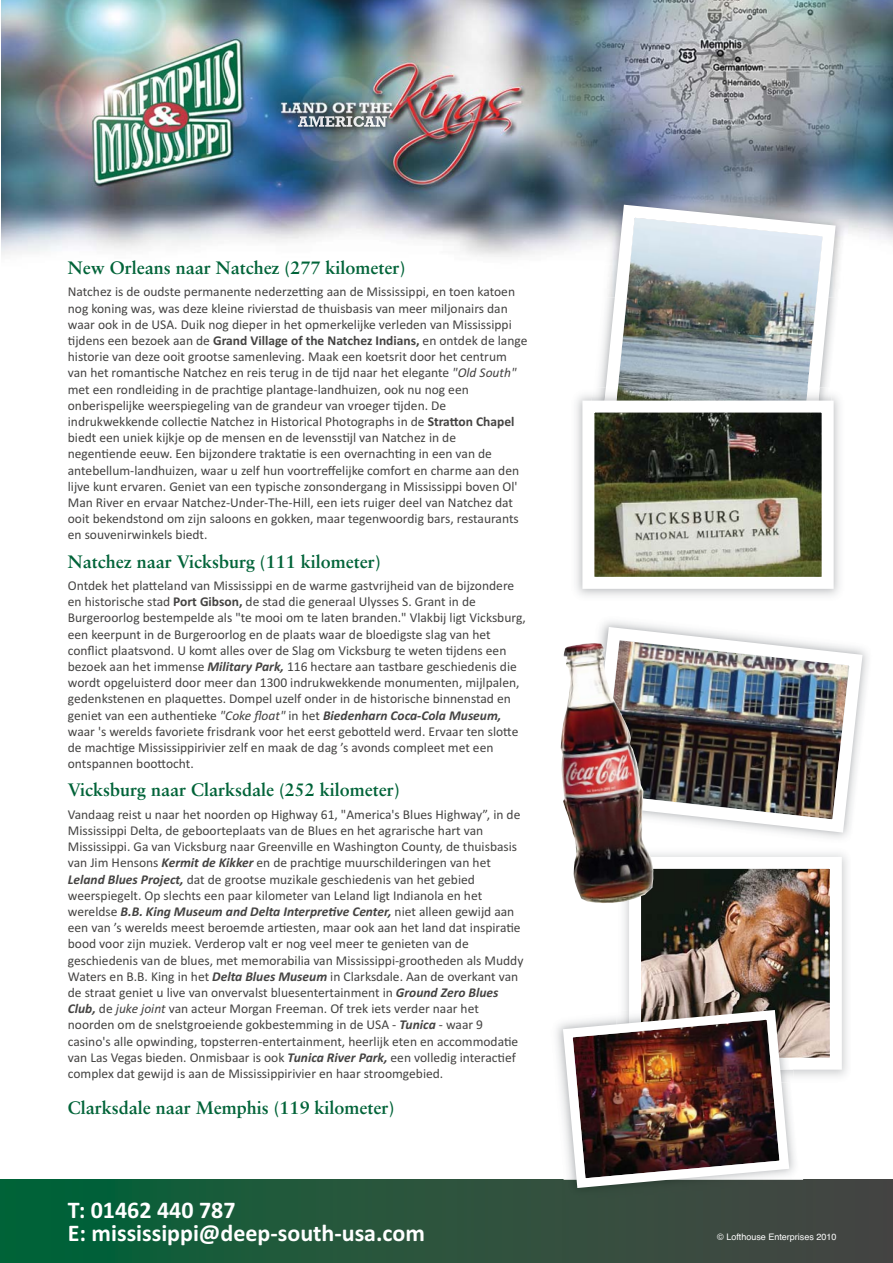
<style>
.page{position:relative;width:893px;height:1263px;background:#fff}
.page>*{position:absolute;margin:0;border:0;box-sizing:border-box;transform-origin:0 0}
.t1{font:700 24px/22.5px "Calibri";color:#fff}
.t2{font:700 18px "Sabon";color:#006338}
.t3{font:13.5px/16.2px "Calibri";color:#444342}
.t4{font:9px "Helvetica";color:#fff}
.s1{font-weight:700}
.s2{font-style:italic}
.s3{font-weight:700;font-style:italic}
</style>
<div class="page">
<img style="left:1px;top:0;width:891px;height:257px">
<img style="left:298px;top:116px;width:89px;height:11px">
<div style="left:0;top:1180px;width:892px;height:83px;background:linear-gradient(to right,#046338,#4c4443)"></div>
<img style="left:599px;top:621px;width:269px;height:217px">
<img style="left:602px;top:190px;width:248px;height:67px">
<img style="left:596px;top:198px;width:246px;height:189px">
<img style="left:576px;top:395px;width:264px;height:201px">
<img style="left:589px;top:387px;width:244px;height:14px">
<img style="left:603px;top:387px;width:217px;height:14px">
<img style="left:616px;top:387px;width:192px;height:14px">
<img style="left:595px;top:414px;width:225px;height:162px">
<div style="left:582px;top:401px;width:251px;height:188px;border:12px solid #fff"></div>
<img style="left:642px;top:870px;width:187px;height:187px">
<div style="left:629px;top:857px;width:213px;height:213px;border:12px solid #fff"></div>
<img style="left:549px;top:1011px;width:254px;height:169px">
<div style="left:564px;top:1180px;width:239px;height:22px;background:#3b4b40"></div>
<img style="left:641px;top:996px;width:151px;height:9px">
<img style="left:558px;top:1005px;width:236px;height:188px">
<img style="left:560px;top:643px;width:93px;height:260px">
<h2 class="t2" style="left:68px;top:260px;width:339px">New Orleans naar Natchez (277 kilometer)</h2>
<p class="t3" style="left:68px;top:285px;width:461px">Natchez is de oudste permanente nederzetting aan de Mississippi, en toen katoen nog koning was, was deze kleine rivierstad de thuisbasis van meer miljonairs dan waar ook in de USA. Duik nog dieper in het opmerkelijke verleden van Mississippi tijdens een bezoek aan de <span class="s1">Grand Village of the Natchez Indians,</span> en ontdek de lange historie van deze ooit grootse samenleving. Maak een koetsrit door het centrum van het romantische Natchez en reis terug in de tijd naar het elegante <span class="s2">"Old South" </span>met een rondleiding in de prachtige plantage-landhuizen, ook nu nog een onberispelijke weerspiegeling van de grandeur van vroeger tijden. De indrukwekkende collectie Natchez in Historical Photographs in de <span class="s1">Stratton Chapel </span>biedt een uniek kijkje op de mensen en de levensstijl van Natchez in de negentiende eeuw. Een bijzondere traktatie is een overnachting in een van de antebellum-landhuizen, waar u zelf hun voortreffelijke comfort en charme aan den lijve kunt ervaren. Geniet van een typische zonsondergang in Mississippi boven Ol' Man River en ervaar Natchez-Under-The-Hill, een iets ruiger deel van Natchez dat ooit bekendstond om zijn saloons en gokken, maar tegenwoordig bars, restaurants en souvenirwinkels biedt.</p>
<h2 class="t2" style="left:68px;top:554px;width:314px">Natchez naar Vicksburg (111 kilometer)</h2>
<p class="t3" style="left:68px;top:578px;width:459px">Ontdek het platteland van Mississippi en de warme gastvrijheid van de bijzondere en historische stad <span class="s1">Port Gibson,</span> de stad die generaal Ulysses S. Grant in de Burgeroorlog bestempelde als "te mooi om te laten branden." Vlakbij ligt Vicksburg, een keerpunt in de Burgeroorlog en de plaats waar de bloedigste slag van het conflict plaatsvond. U komt alles over de Slag om Vicksburg te weten tijdens een bezoek aan het immense <span class="s3">Military Park,</span> 116 hectare aan tastbare geschiedenis die wordt opgeluisterd door meer dan 1300 indrukwekkende monumenten, mijlpalen, gedenkstenen en plaquettes. Dompel uzelf onder in de historische binnenstad en geniet van een authentieke <span class="s2">"Coke float"</span> in het <span class="s3">Biedenharn Coca-Cola Museum, </span>waar 's werelds favoriete frisdrank voor het eerst gebotteld werd. Ervaar ten slotte de machtige Mississippirivier zelf en maak de dag ’s avonds compleet met een ontspannen boottocht.</p>
<h2 class="t2" style="left:68px;top:783px;width:334px">Vicksburg naar Clarksdale (252 kilometer)</h2>
<p class="t3" style="left:68px;top:807px;width:457px">Vandaag reist u naar het noorden op Highway 61, "America's Blues Highway”, in de Mississippi Delta, de geboorteplaats van de Blues en het agrarische hart van Mississippi. Ga van Vicksburg naar Greenville en Washington County, de thuisbasis van Jim Hensons <span class="s3">Kermit de Kikker</span> en de prachtige muurschilderingen van het <span class="s3">Leland Blues Project,</span> dat de grootse muzikale geschiedenis van het gebied weerspiegelt. Op slechts een paar kilometer van Leland ligt Indianola en het wereldse <span class="s3">B.B. King Museum and Delta Interpretive Center,</span> niet alleen gewijd aan een van ’s werelds meest beroemde artiesten, maar ook aan het land dat inspiratie bood voor zijn muziek. Verderop valt er nog veel meer te genieten van de geschiedenis van de blues, met memorabilia van Mississippi-grootheden als Muddy Waters en B.B. King in het <span class="s3">Delta Blues Museum</span> in Clarksdale. Aan de overkant van de straat geniet u live van onvervalst bluesentertainment in <span class="s3">Ground Zero Blues Club,</span> de <span class="s2">juke joint</span> van acteur Morgan Freeman. Of trek iets verder naar het noorden om de snelstgroeiende gokbestemming in de USA - <span class="s3">Tunica</span> - waar 9 casino's alle opwinding, topsterren-entertainment, heerlijk eten en accommodatie van Las Vegas bieden. Onmisbaar is ook <span class="s3">Tunica River Park,</span> een volledig interactief complex dat gewijd is aan de Mississippirivier en haar stroomgebied.</p>
<h2 class="t2" style="left:68px;top:1100px;width:328px">Clarksdale naar Memphis (119 kilometer)</h2>
<h1 class="t1" style="left:68px;top:1201px;width:359px">T: 01462 440 787<br>E: mississippi@deep-south-usa.com</h1>
<p class="t4" style="left:717px;top:1233px;width:121px">© Lofthouse Enterprises 2010</p>
</div>
